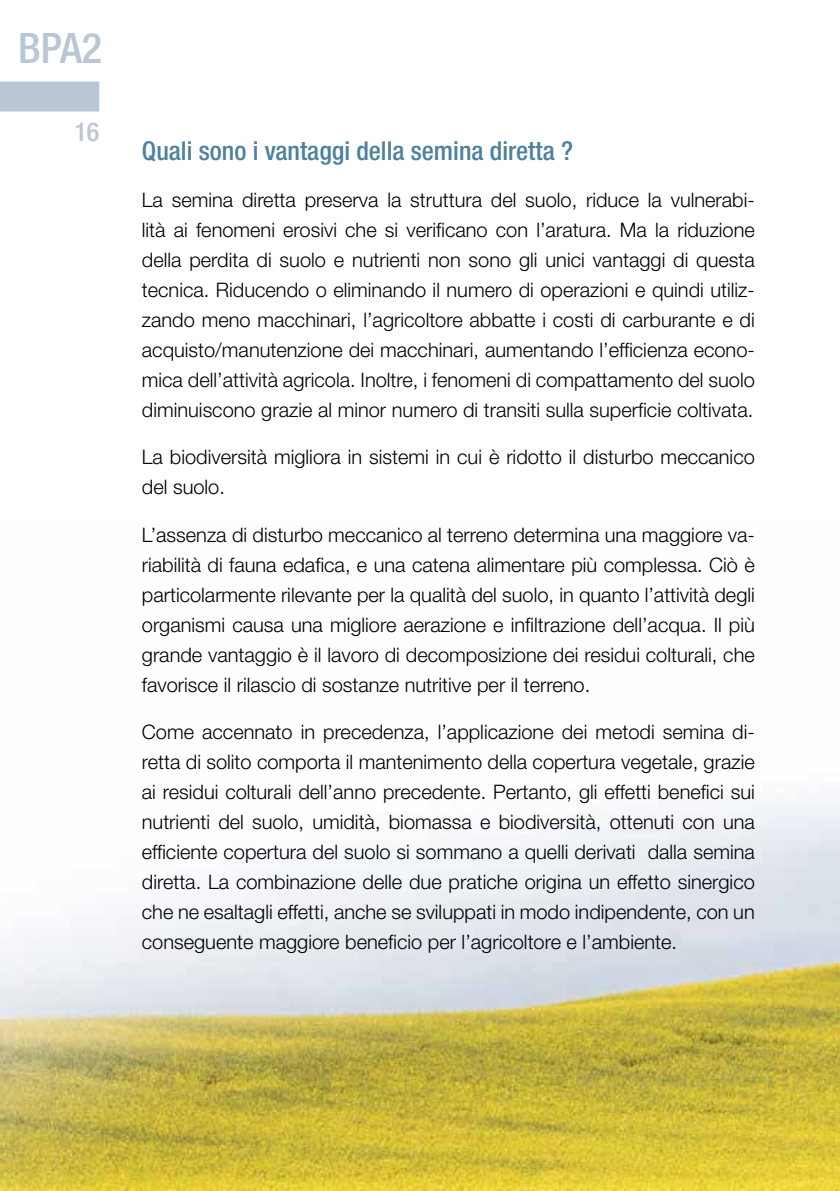
<style>
.page{position:relative;width:840px;height:1191px;background:#fff}
.page>*{position:absolute;margin:0;border:0;box-sizing:border-box;transform-origin:0 0}
.t1{font:500 condensed 42px "Helvetica Neue LT Std";color:#b9c6d4}
.t2{font:500 condensed 26px "Helvetica Neue LT Std";color:#4d819d}
.t3{font:500 condensed 26px "Helvetica Neue LT Std";color:#b9c6d4}
.t4{font:300 20px/30px "Helvetica Neue LT Std";color:#000;text-align:justify}
</style>
<div class="page">
<div style="left:0;top:81px;width:99px;height:30px;background:#b9c6d4"></div>
<img style="left:0;top:800px;width:839px;height:391px">
<h1 class="t1" style="left:18px;top:23px;width:85px">BPA2</h1>
<h2 class="t3" style="left:74px;top:116px;width:26px">16</h2>
<h2 class="t2" style="left:142px;top:136px;width:432px">Quali sono i vantaggi della semina diretta ?</h2>
<p class="t4" style="left:142px;top:185px;width:614px">La semina diretta preserva la struttura del suolo, riduce la vulnerabi&shy;lità ai fenomeni erosivi che si verificano con l’aratura. Ma la riduzione della perdita di suolo e nutrienti non sono gli unici vantaggi di questa tecnica. Riducendo o eliminando il numero di operazioni e quindi utiliz&shy;zando meno macchinari, l’agricoltore abbatte i costi di carburante e di acquisto/manutenzione dei macchinari, aumentando l’efficienza econo&shy;mica dell’attività agricola. Inoltre, i fenomeni di compattamento del suolo diminuiscono grazie al minor numero di transiti sulla superficie coltivata.</p>
<p class="t4" style="left:142px;top:442px;width:614px">La biodiversità migliora in sistemi in cui è ridotto il disturbo meccanico del suolo.</p>
<p class="t4" style="left:142px;top:519px;width:614px">L’assenza di disturbo meccanico al terreno determina una maggiore va&shy;riabilità di fauna edafica, e una catena alimentare più complessa. Ciò è particolarmente rilevante per la qualità del suolo, in quanto l’attività degli organismi causa una migliore aerazione e infiltrazione dell’acqua. Il più grande vantaggio è il lavoro di decomposizione dei residui colturali, che favorisce il rilascio di sostanze nutritive per il terreno.</p>
<p class="t4" style="left:142px;top:716px;width:614px">Come accennato in precedenza, l’applicazione dei metodi semina di&shy;retta di solito comporta il mantenimento della copertura vegetale, grazie ai residui colturali dell’anno precedente. Pertanto, gli effetti benefici sui nutrienti del suolo, umidità, biomassa e biodiversità, ottenuti con una efficiente copertura del suolo si sommano a quelli derivati dalla semina diretta. La combinazione delle due pratiche origina un effetto sinergico che ne esaltagli effetti, anche se sviluppati in modo indipendente, con un conseguente maggiore beneficio per l’agricoltore e l’ambiente.</p>
</div>
